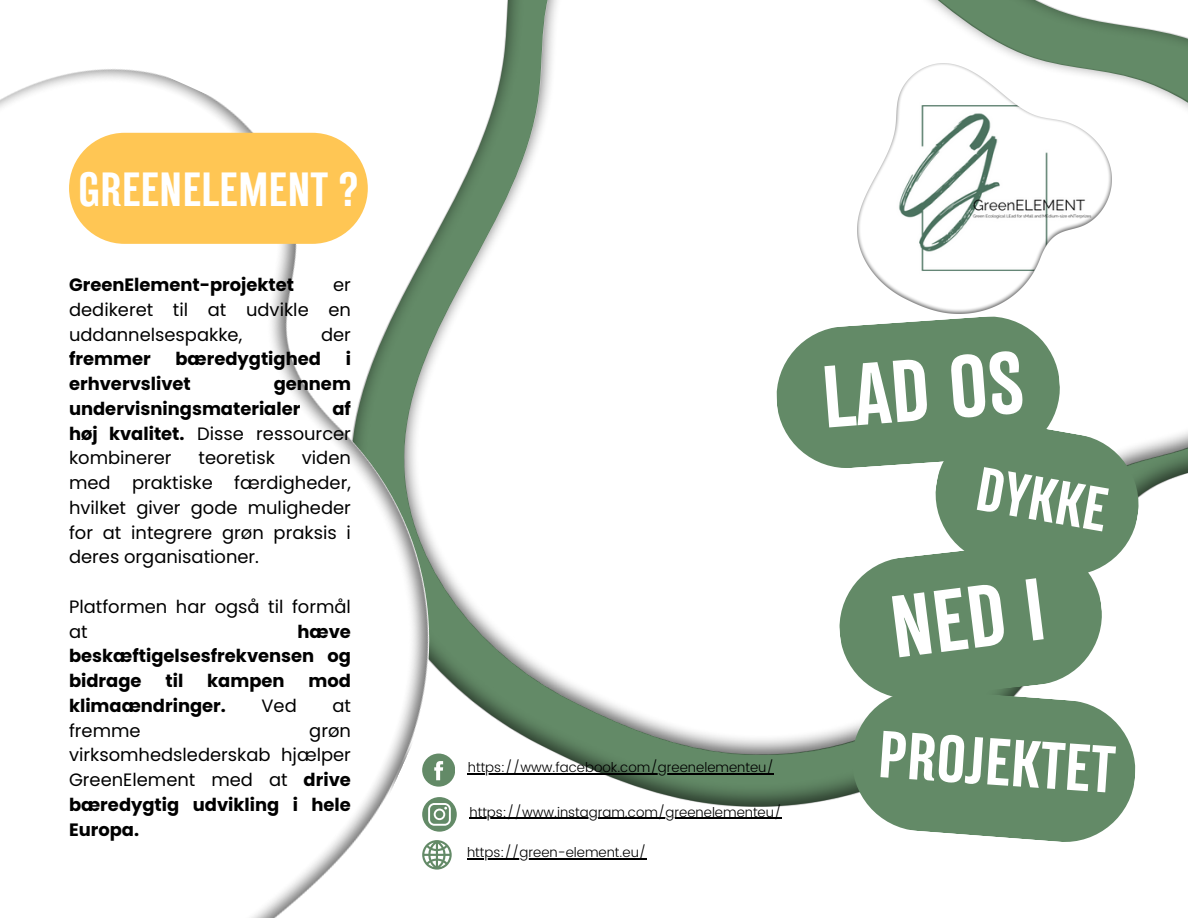
<style>
.page{position:relative;width:1188px;height:918px;background:#fff}
.page>*{position:absolute;margin:0;border:0;box-sizing:border-box;transform-origin:0 0}
.t1{font:700 79.8px "TT Backwards Sans";color:#fff}
.t2{font:700 60.3px "TT Backwards Sans";color:#fff}
.t3{font:700 56.25px "TT Backwards Sans";color:#fff}
.t4{font:700 43.8px "TT Backwards Sans";color:#fff}
.t5{font:17.85px/24.8px "Poppins";color:#000;text-align:justify}
.t6{font:700 17.85px/24.8px "Poppins";color:#000}
.t7{font:300 13.5px "Poppins";color:#000}
.s1{font-weight:700}
</style>
<div class="page">
<img style="left:621px;top:755px;width:228px;height:52px">
<img style="left:0;top:69px;width:621px;height:849px">
<img style="left:404px;top:0;width:784px;height:755px">
<svg style="left:774px;top:314px;width:288px;height:157px;fill:#638a67"></svg>
<svg style="left:930px;top:417px;width:214px;height:164px"></svg>
<svg style="left:836px;top:539px;width:270px;height:164px;fill:#638a67"></svg>
<svg style="left:849px;top:687px;width:289px;height:155px;fill:#638a67"></svg>
<img style="left:858px;top:63px;width:253px;height:251px">
<svg style="left:422px;top:754px;width:33px;height:32px"></svg>
<svg style="left:422px;top:797px;width:35px;height:35px"></svg>
<svg style="left:422px;top:840px;width:29px;height:29px"></svg>
<div style="left:69px;top:133px;width:299px;height:111px;background:#ffc654;border-radius:56px"></div>
<hr style="left:468px;top:774px;width:306px;height:1px;background:#000">
<hr style="left:470px;top:818px;width:312px;height:1px;background:#000">
<hr style="left:467px;top:858px;width:179px;height:1px;background:#000">
<p class="t4" style="left:78px;top:166px;width:281px">GREENELEMENT ?</p>
<p class="t6" style="left:69px;top:272px;width:227px">GreenElement-projektet</p>
<p class="t5" style="left:69px;top:272px;width:283px;text-indent:264px">er dedikeret til at udvikle en uddannelsespakke,</p>
<p class="t5" style="left:321px;top:322px;width:31px">der</p>
<p class="t6" style="left:69px;top:347px;width:83px">fremmer</p>
<p class="t6" style="left:175px;top:347px;width:147px">bæredygtighed</p>
<p class="t6" style="left:346px;top:347px;width:7px">i</p>
<p class="t6" style="left:69px;top:371px;width:123px">erhvervslivet</p>
<p class="t6" style="left:69px;top:371px;width:283px;text-indent:205px">gennem undervisningsmaterialer</p>
<p class="t5" style="left:69px;top:396px;width:283px;text-indent:263px"><span class="s1">af høj kvalitet.</span> Disse ressourcer kombinerer</p>
<p class="t5" style="left:69px;top:446px;width:283px;text-indent:233px">viden med praktiske færdigheder, hvilket giver gode muligheder for at integrere grøn praksis i deres organisationer.</p>
<p class="t5" style="left:69px;top:594px;width:283px">Platformen har også til formål at</p>
<p class="t5" style="left:199px;top:446px;width:78px">teoretisk</p>
<p class="t6" style="left:69px;top:619px;width:283px;text-align:justify;text-indent:228px">hæve beskæftigelsesfrekvensen og bidrage</p>
<p class="t6" style="left:165px;top:668px;width:19px">til</p>
<p class="t6" style="left:207px;top:668px;width:79px">kampen</p>
<p class="t6" style="left:308px;top:668px;width:44px">mod</p>
<p class="t6" style="left:69px;top:693px;width:158px">klimaændringer.</p>
<p class="t5" style="left:262px;top:693px;width:37px">Ved</p>
<p class="t5" style="left:332px;top:693px;width:20px">at</p>
<p class="t5" style="left:69px;top:718px;width:73px">fremme</p>
<p class="t5" style="left:69px;top:718px;width:283px;text-indent:240px">grøn virksomhedslederskab hjælper GreenElement med at <span class="s1">drive bæredygtig udvikling i hele Europa.</span></p>
<p class="t7" style="left:468px;top:760px;width:308px">https://www.facebook.com/greenelementeu/</p>
<h1 class="t7" style="left:470px;top:804px;width:314px">https://www.instagram.com/greenelementeu/</h1>
<h2 class="t7" style="left:467px;top:845px;width:181px">https://green-element.eu/</h2>
<h4 class="t1" style="left:819px;top:356px;width:204px;rotate:-4deg">LAD OS</h4>
<p class="t3" style="left:982px;top:459px;width:133px;rotate:10deg">DYKKE</p>
<h4 class="t1" style="left:886px;top:586px;width:156px;rotate:-7deg">NED I</h4>
<p class="t2" style="left:881px;top:723px;width:239px;rotate:4deg">PROJEKTET</p>
</div>
